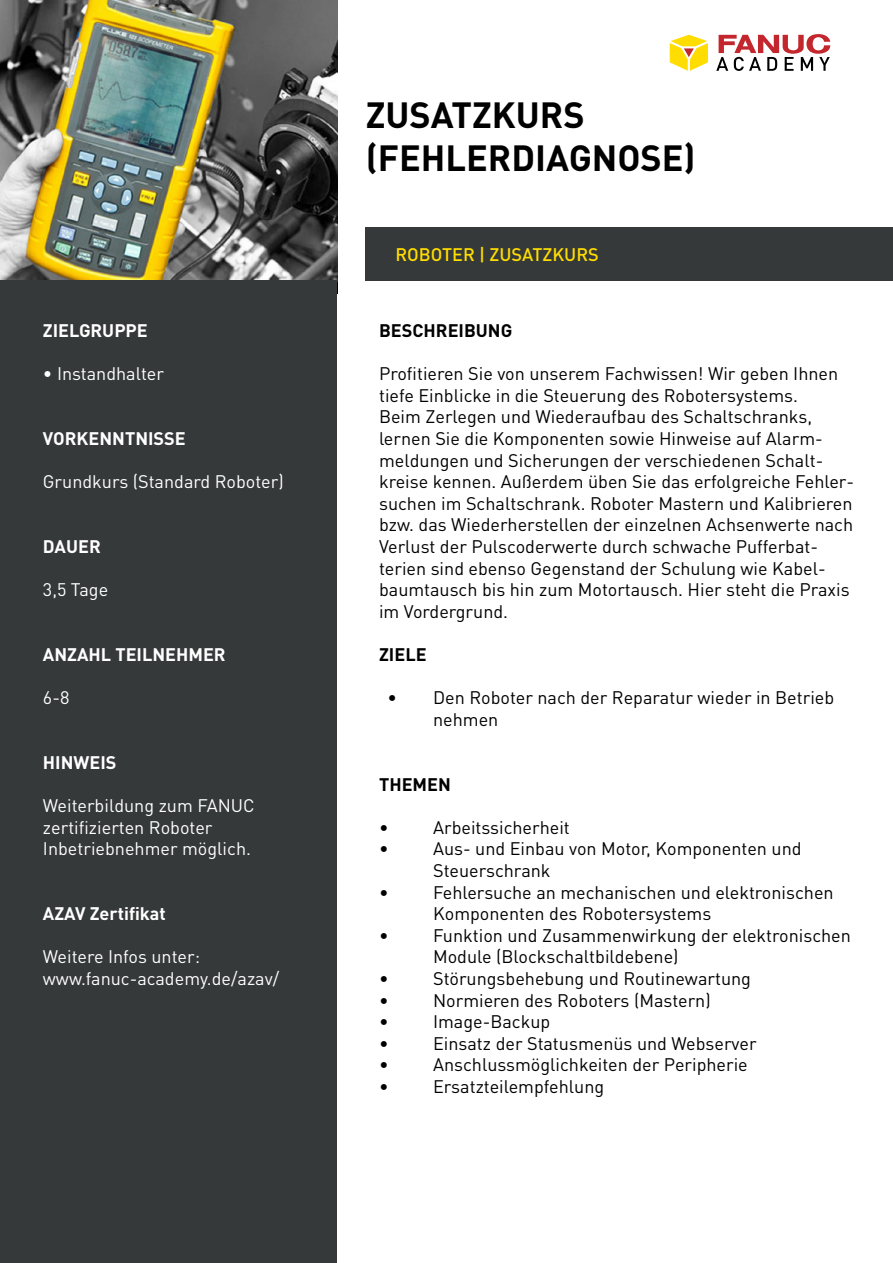
<style>
.page{position:relative;width:893px;height:1263px;background:#fff}
.page>*{position:absolute;margin:0;border:0;box-sizing:border-box;transform-origin:0 0}
.t1{font:700 36px/43.2px "DIN Pro";color:#000}
.t2{font:18px/21.6px "DIN Pro";color:#000}
.t3{font:18px/21.6px "DIN Pro";color:#fff}
.t4{font:700 18px "DIN Pro";color:#fff}
.t5{font:700 18px "DIN Pro";color:#000}
.t6{font:500 18px "DIN Pro";color:#fd0}
</style>
<div class="page">
<img style="left:0;top:0;width:337px;height:281px">
<svg style="left:716px;top:34px;width:114px;height:37px"></svg>
<svg style="left:669px;top:34px;width:39px;height:37px"></svg>
<div style="left:366px;top:227px;width:527px;height:54px;background:#363939"></div>
<div style="left:0;top:281px;width:337px;height:982px;background:#363939"></div>
<p class="t4" style="left:43px;top:318px;width:106px">ZIELGRUPPE</p>
<p class="t3" style="left:43px;top:362px;width:123px">• Instandhalter</p>
<p class="t4" style="left:43px;top:426px;width:144px">VORKENNTNISSE</p>
<p class="t3" style="left:43px;top:470px;width:242px">Grundkurs (Standard Roboter)</p>
<p class="t4" style="left:43px;top:534px;width:59px">DAUER</p>
<p class="t3" style="left:43px;top:578px;width:67px">3,5 Tage</p>
<p class="t4" style="left:43px;top:642px;width:184px">ANZAHL TEILNEHMER</p>
<p class="t3" style="left:43px;top:686px;width:28px">6-8</p>
<p class="t4" style="left:43px;top:750px;width:75px">HINWEIS</p>
<p class="t3" style="left:43px;top:794px;width:213px">Weiterbildung zum FANUC zertifizierten Roboter<br>Inbetriebnehmer möglich.</p>
<p class="t4" style="left:43px;top:902px;width:124px">AZAV Zertifikat</p>
<p class="t3" style="left:43px;top:946px;width:238px">Weitere Infos unter: www.fanuc-academy.de/azav/</p>
<h1 class="t1" style="left:366px;top:92px;width:331px">ZUSATZKURS (FEHLERDIAGNOSE)</h1>
<p class="t6" style="left:395px;top:243px;width:205px">ROBOTER | ZUSATZKURS</p>
<p class="t5" style="left:379px;top:318px;width:135px">BESCHREIBUNG</p>
<p class="t2" style="left:379px;top:362px;width:477px">Profitieren Sie von unserem Fachwissen! Wir geben Ihnen tiefe Einblicke in die Steuerung des Robotersystems.<br>Beim Zerlegen und Wiederaufbau des Schaltschranks, lernen Sie die Komponenten sowie Hinweise auf Alarm&shy;meldungen und Sicherungen der verschiedenen Schalt&shy;kreise kennen. Außerdem üben Sie das erfolgreiche Fehler&shy;suchen im Schaltschrank. Roboter Mastern und Kalibrieren bzw. das Wiederherstellen der einzelnen Achsenwerte nach Verlust der Pulscoderwerte durch schwache Pufferbat&shy;terien sind ebenso Gegenstand der Schulung wie Kabel&shy;baumtausch bis hin zum Motortausch. Hier steht die Praxis im Vordergrund.</p>
<p class="t5" style="left:379px;top:642px;width:49px">ZIELE</p>
<p class="t2" style="left:433px;top:686px;width:403px;text-indent:-46px">• Den Roboter nach der Reparatur wieder in Betrieb nehmen</p>
<p class="t5" style="left:379px;top:772px;width:73px">THEMEN</p>
<p class="t2" style="left:379px;top:816px;width:11px">•</p>
<p class="t2" style="left:433px;top:816px;width:138px">Arbeitssicherheit</p>
<p class="t2" style="left:379px;top:838px;width:11px">•</p>
<p class="t2" style="left:433px;top:838px;width:370px">Aus- und Einbau von Motor, Komponenten und<br>Steuerschrank</p>
<p class="t2" style="left:379px;top:881px;width:11px">•</p>
<p class="t2" style="left:433px;top:881px;width:402px">Fehlersuche an mechanischen und elektronischen<br>Komponenten des Robotersystems</p>
<p class="t2" style="left:379px;top:924px;width:11px">•</p>
<p class="t2" style="left:433px;top:924px;width:419px">Funktion und Zusammenwirkung der elektronischen<br>Module (Blockschaltbildebene)</p>
<p class="t2" style="left:379px;top:967px;width:11px">•</p>
<p class="t2" style="left:433px;top:967px;width:319px">Störungsbehebung und Routinewartung</p>
<p class="t2" style="left:379px;top:989px;width:11px">•</p>
<p class="t2" style="left:433px;top:989px;width:279px">Normieren des Roboters (Mastern)</p>
<p class="t2" style="left:379px;top:1010px;width:11px">•</p>
<p class="t2" style="left:433px;top:1010px;width:119px">Image-Backup</p>
<p class="t2" style="left:379px;top:1032px;width:11px">•</p>
<p class="t2" style="left:433px;top:1032px;width:325px">Einsatz der Statusmenüs und Webserver</p>
<p class="t2" style="left:379px;top:1054px;width:11px">•</p>
<p class="t2" style="left:433px;top:1054px;width:316px">Anschlussmöglichkeiten der Peripherie</p>
<p class="t2" style="left:379px;top:1075px;width:11px">•</p>
<p class="t2" style="left:433px;top:1075px;width:173px">Ersatzteilempfehlung</p>
</div>
